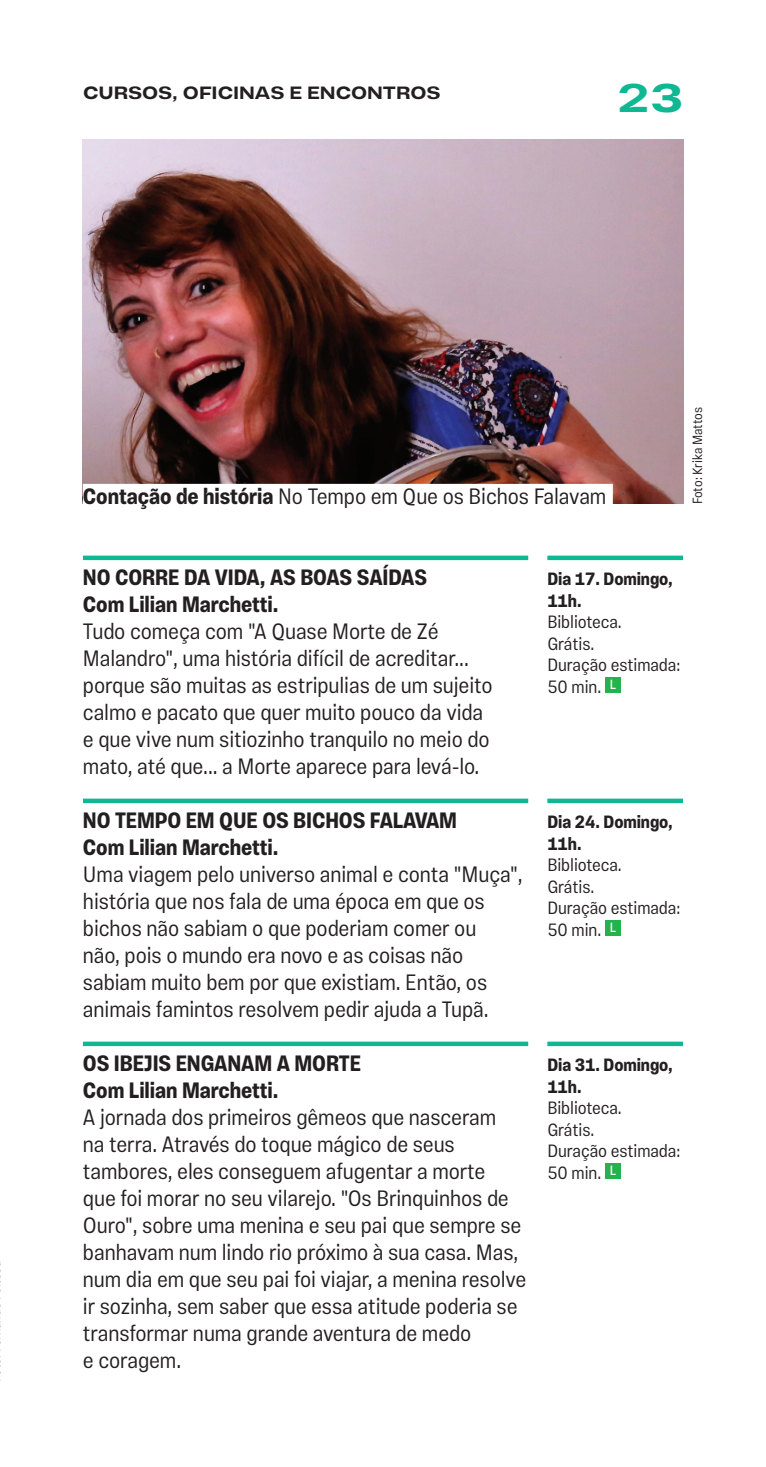
<style>
.page{position:relative;width:766px;height:1467px;background:#fff}
.page>*{position:absolute;margin:0;border:0;box-sizing:border-box;transform-origin:0 0}
.t1{font:700 40.5px "Vinila Extended";color:#0fb793}
.sinopse{font:300 22.5px/27px "Vinila Condensed";letter-spacing:-.005em;color:#231f20}
.formato__linha2pt{font:700 22.5px "Vinila Condensed";letter-spacing:-.005em;color:#231f20}
.com{font:700 22.5px "Vinila Condensed";letter-spacing:-.005em;color:#231f20}
.legenda__texto{font:300 22.5px "Vinila Condensed";letter-spacing:-.005em;color:#231f20}
.servico__texto{font:300 18px/21.6px "Vinila Condensed";letter-spacing:-.005em;color:#231f20}
.servico__data__linha2pt{font:700 18px/21.6px "Vinila Condensed";letter-spacing:-.005em;color:#231f20}
.chapeu{font:700 18px "Vinila Extended";letter-spacing:-.005em;color:#231f20}
.legenda__credito{font:300 13.5px "Vinila Condensed";letter-spacing:-.005em;color:#231f20}
.classificacao{font:13.5px "Vinila Condensed";color:#fff}
.s1{font-weight:700}
</style>
<div class="page">
<hr style="left:83px;top:556px;width:445px;height:4px;background:#0fb793">
<hr style="left:83px;top:799px;width:445px;height:4px;background:#0fb793">
<hr style="left:83px;top:1042px;width:445px;height:4px;background:#0fb793">
<hr style="left:547px;top:556px;width:135px;height:4px;background:#0fb793">
<div style="left:604px;top:677px;width:16px;height:16px;background:#23b24b"></div>
<hr style="left:547px;top:1042px;width:135px;height:4px;background:#0fb793">
<div style="left:604px;top:1163px;width:16px;height:16px;background:#23b24b"></div>
<hr style="left:547px;top:799px;width:135px;height:4px;background:#0fb793">
<div style="left:604px;top:920px;width:16px;height:16px;background:#23b24b"></div>
<img style="left:83px;top:139px;width:599px;height:365px">
<div style="left:83px;top:484px;width:529px;height:20px;background:#fff"></div>
<p class="chapeu" style="left:83px;top:82px;width:359px">CURSOS, OFICINAS E ENCONTROS</p>
<h1 class="t1" style="left:617px;top:74px;width:68px">23</h1>
<p class="legenda__texto" style="left:83px;top:483px;width:525px"><span class="s1">Contação de história</span> No Tempo em Que os Bichos Falavam</p>
<p class="legenda__credito" style="left:689px;top:504px;width:99px;rotate:-90deg">Foto: Krika Mattos</p>
<p class="formato__linha2pt" style="left:83px;top:564px;width:345px">NO CORRE DA VIDA, AS BOAS SAÍDAS</p>
<p class="com" style="left:83px;top:591px;width:197px">Com Lilian Marchetti.</p>
<p class="sinopse" style="left:83px;top:617px;width:411px">Tudo começa com "A Quase Morte de Zé Malandro", uma história difícil de acreditar... porque são muitas as estripulias de um sujeito calmo e pacato que quer muito pouco da vida e que vive num sitiozinho tranquilo no meio do mato, até que... a Morte aparece para levá-lo.</p>
<p class="formato__linha2pt" style="left:83px;top:807px;width:375px">NO TEMPO EM QUE OS BICHOS FALAVAM</p>
<p class="com" style="left:83px;top:834px;width:197px">Com Lilian Marchetti.</p>
<p class="sinopse" style="left:83px;top:860px;width:441px">Uma viagem pelo universo animal e conta "Muça", história que nos fala de uma época em que os bichos não sabiam o que poderiam comer ou<br>não, pois o mundo era novo e as coisas não sabiam muito bem por que existiam. Então, os animais famintos resolvem pedir ajuda a Tupã.</p>
<p class="formato__linha2pt" style="left:83px;top:1050px;width:279px">OS IBEJIS ENGANAM A MORTE</p>
<p class="com" style="left:83px;top:1077px;width:197px">Com Lilian Marchetti.</p>
<p class="sinopse" style="left:83px;top:1103px;width:444px">A jornada dos primeiros gêmeos que nasceram<br>na terra. Através do toque mágico de seus tambores, eles conseguem afugentar a morte<br>que foi morar no seu vilarejo. "Os Brinquinhos de Ouro", sobre uma menina e seu pai que sempre se banhavam num lindo rio próximo à sua casa. Mas, num dia em que seu pai foi viajar, a menina resolve ir sozinha, sem saber que essa atitude poderia se transformar numa grande aventura de medo<br>e coragem.</p>
<p class="servico__data__linha2pt" style="left:547px;top:568px;width:127px">Dia 17. Domingo,<br>11h.</p>
<p class="servico__texto" style="left:547px;top:611px;width:76px">Biblioteca.</p>
<p class="servico__texto" style="left:547px;top:633px;width:48px">Grátis.</p>
<p class="servico__texto" style="left:547px;top:654px;width:134px">Duração estimada:<br>50 min.</p>
<p class="classificacao" style="left:609px;top:677px;width:8px">L</p>
<p class="servico__data__linha2pt" style="left:547px;top:811px;width:127px">Dia 24. Domingo,<br>11h.</p>
<p class="servico__texto" style="left:547px;top:854px;width:76px">Biblioteca.</p>
<p class="servico__texto" style="left:547px;top:876px;width:48px">Grátis.</p>
<p class="servico__texto" style="left:547px;top:897px;width:134px">Duração estimada:<br>50 min.</p>
<p class="classificacao" style="left:609px;top:920px;width:8px">L</p>
<p class="servico__data__linha2pt" style="left:547px;top:1054px;width:127px">Dia 31. Domingo,<br>11h.</p>
<p class="servico__texto" style="left:547px;top:1097px;width:76px">Biblioteca.</p>
<p class="servico__texto" style="left:547px;top:1119px;width:48px">Grátis.</p>
<p class="servico__texto" style="left:547px;top:1140px;width:134px">Duração estimada:<br>50 min.</p>
<p class="classificacao" style="left:609px;top:1163px;width:8px">L</p>
</div>
